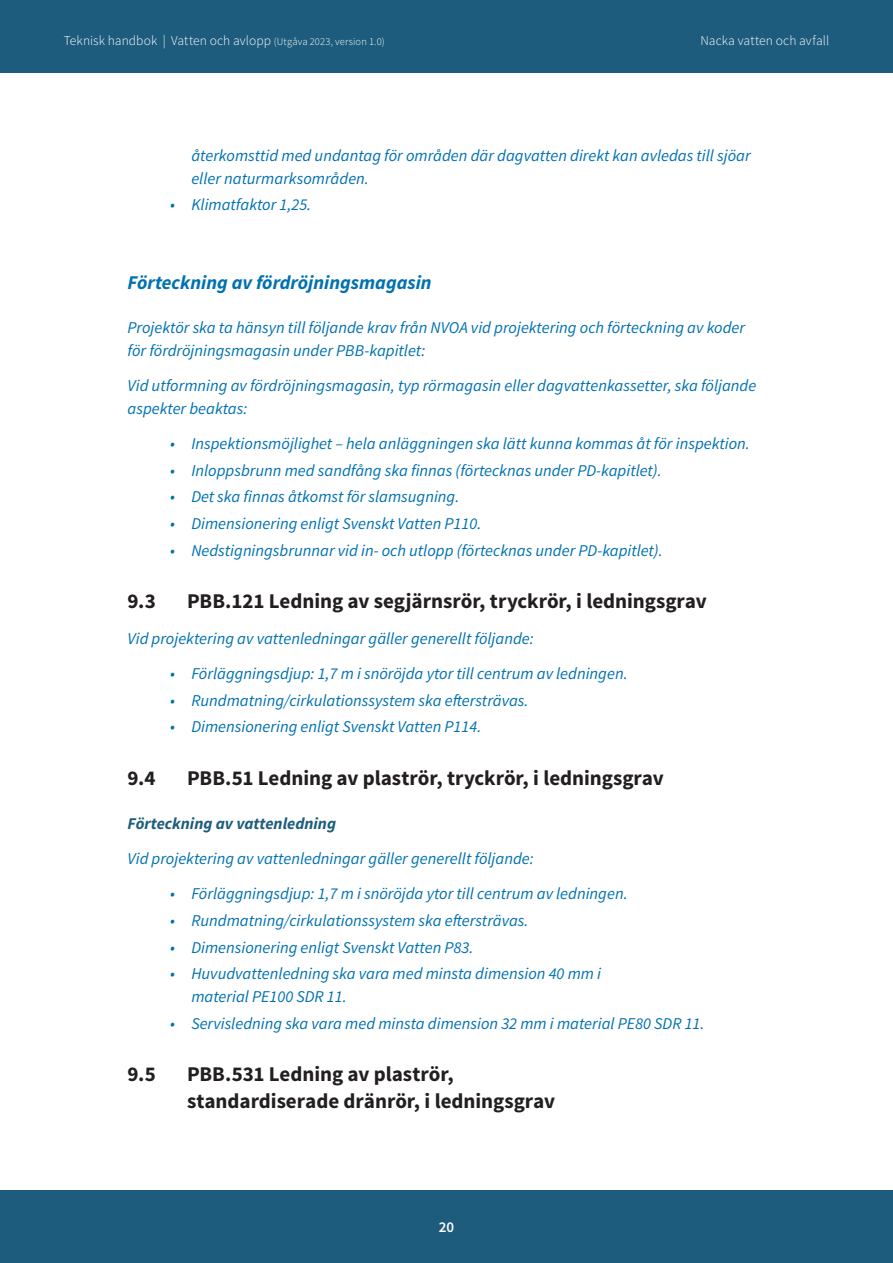
<style>
.page{position:relative;width:893px;height:1263px;background:#fff}
.page>*{position:absolute;margin:0;border:0;box-sizing:border-box;transform-origin:0 0}
.t1{font:700 21px/27px "Source Sans Pro";letter-spacing:-.005em;color:#231f20}
.t2{font:italic 700 19.5px "Source Sans Pro";color:#0071b1}
.t3{font:italic 16.5px/22.5px "Source Sans Pro";color:#0071b1}
.t4{font:italic 700 16.5px "Source Sans Pro";color:#1d5c7d}
.t5{font:600 15px "Source Sans Pro";color:#fff}
.t6{font:300 13.5px "Source Sans Pro";letter-spacing:.005em;color:#fff}
.s1{font-size:10.5px}
</style>
<div class="page">
<div style="left:0;top:1191px;width:893px;height:72px;background:#1d5c7d"></div>
<div style="left:0;top:0;width:893px;height:72px;background:#1d5c7d"></div>
<p class="t6" style="left:64px;top:32px;width:322px">Teknisk handbok | Vatten och avlopp <span class="s1">(Utgåva 2023, version 1.0)</span></p>
<p class="t6" style="left:700px;top:32px;width:130px">Nacka vatten och avfall</p>
<p class="t3" style="left:191px;top:144px;width:561px">återkomsttid med undantag för områden där dagvatten direkt kan avledas till sjöar eller naturmarksområden.</p>
<p class="t3" style="left:170px;top:194px;width:143px">• Klimatfaktor 1,25.</p>
<p class="t2" style="left:128px;top:271px;width:306px">Förteckning av fördröjningsmagasin</p>
<p class="t3" style="left:128px;top:316px;width:619px">Projektör ska ta hänsyn till följande krav från NVOA vid projektering och förteckning av koder för fördröjningsmagasin under PBB-kapitlet:</p>
<p class="t3" style="left:128px;top:374px;width:630px">Vid utformning av fördröjningsmagasin, typ rörmagasin eller dagvattenkassetter, ska följande aspekter beaktas:</p>
<p class="t3" style="left:170px;top:432px;width:581px">• Inspektionsmöjlighet – hela anläggningen ska lätt kunna kommas åt för inspektion.</p>
<p class="t3" style="left:170px;top:459px;width:493px">• Inloppsbrunn med sandfång ska finnas (förtecknas under PD-kapitlet).</p>
<p class="t3" style="left:170px;top:486px;width:291px">• Det ska finnas åtkomst för slamsugning.</p>
<p class="t3" style="left:170px;top:512px;width:313px">• Dimensionering enligt Svenskt Vatten P110.</p>
<p class="t3" style="left:170px;top:539px;width:494px">• Nedstigningsbrunnar vid in- och utlopp (förtecknas under PD-kapitlet).</p>
<p class="t1" style="left:128px;top:589px;width:30px">9.3</p>
<p class="t1" style="left:187px;top:589px;width:521px">PBB.121 Ledning av segjärnsrör, tryckrör, i ledningsgrav</p>
<p class="t3" style="left:128px;top:627px;width:408px">Vid projektering av vattenledningar gäller generellt följande:</p>
<p class="t3" style="left:170px;top:662px;width:459px">• Förläggningsdjup: 1,7 m i snöröjda ytor till centrum av ledningen.</p>
<p class="t3" style="left:170px;top:689px;width:360px">• Rundmatning/cirkulationssystem ska eftersträvas.</p>
<p class="t3" style="left:170px;top:716px;width:313px">• Dimensionering enligt Svenskt Vatten P114.</p>
<p class="t1" style="left:128px;top:765px;width:30px">9.4</p>
<p class="t1" style="left:187px;top:765px;width:478px">PBB.51 Ledning av plaströr, tryckrör, i ledningsgrav</p>
<p class="t4" style="left:128px;top:813px;width:210px">Förteckning av vattenledning</p>
<p class="t3" style="left:128px;top:847px;width:408px">Vid projektering av vattenledningar gäller generellt följande:</p>
<p class="t3" style="left:170px;top:882px;width:459px">• Förläggningsdjup: 1,7 m i snöröjda ytor till centrum av ledningen.</p>
<p class="t3" style="left:170px;top:909px;width:360px">• Rundmatning/cirkulationssystem ska eftersträvas.</p>
<p class="t3" style="left:170px;top:936px;width:305px">• Dimensionering enligt Svenskt Vatten P83.</p>
<p class="t3" style="left:191px;top:963px;width:411px;text-indent:-21px">• Huvudvattenledning ska vara med minsta dimension 40 mm i material PE100 SDR 11.</p>
<p class="t3" style="left:170px;top:1012px;width:536px">• Servisledning ska vara med minsta dimension 32 mm i material PE80 SDR 11.</p>
<p class="t1" style="left:128px;top:1061px;width:30px">9.5</p>
<p class="t1" style="left:187px;top:1061px;width:369px">PBB.531 Ledning av plaströr, standardiserade dränrör, i ledningsgrav</p>
<p class="t5" style="left:439px;top:1218px;width:17px">20</p>
</div>
